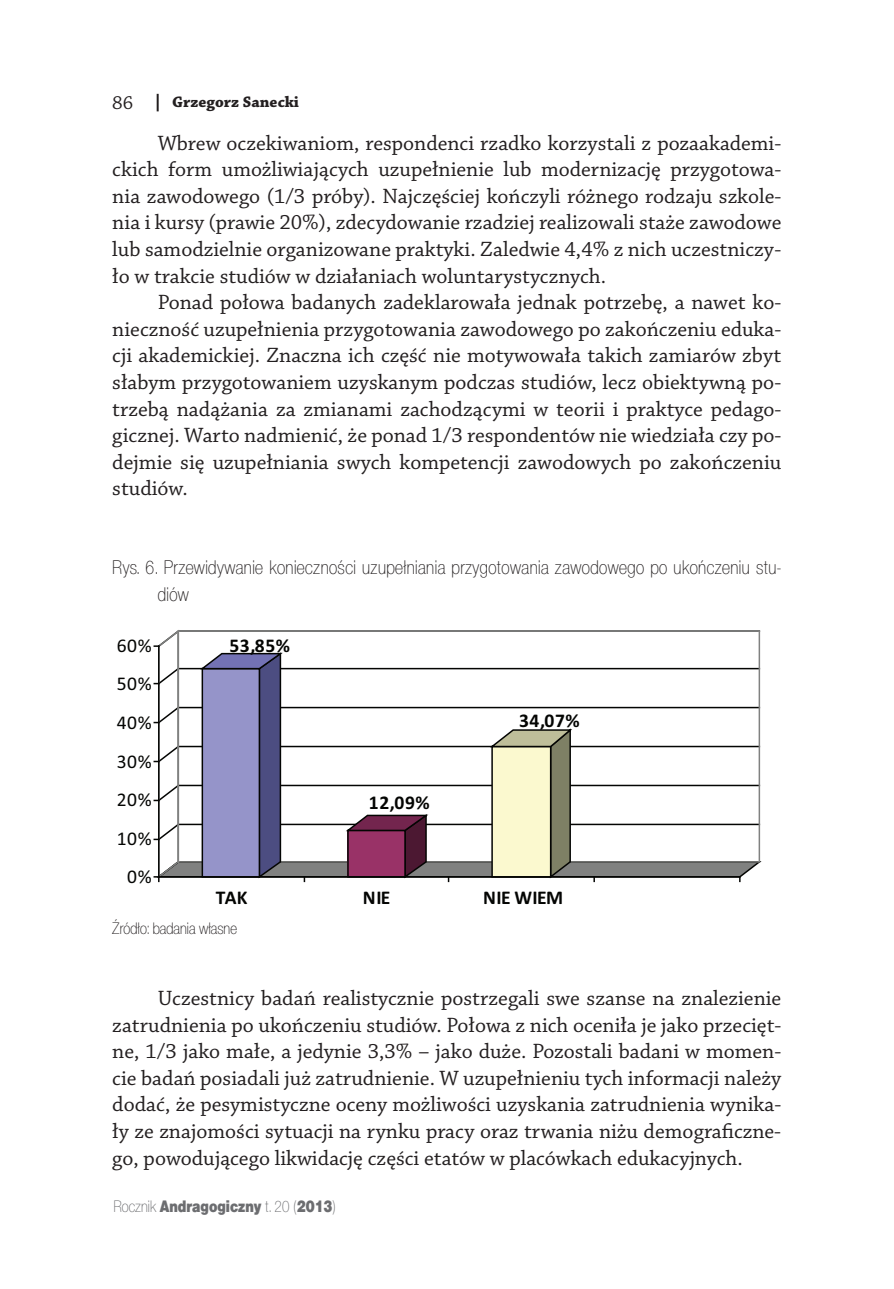
<style>
.page{position:relative;width:894px;height:1289px;background:#fff}
.page>*{position:absolute;margin:0;border:0;box-sizing:border-box;transform-origin:0 0}
.t1{font:21.8px/26.6px "Chaparral Pro";color:#231f20;text-align:justify}
.t2{font:20px "Chaparral Pro";color:#231f20}
.t3{font:700 19.4px "Calibri";letter-spacing:.03em;color:#040503}
.t4{font:19.4px "Calibri";letter-spacing:.03em;color:#040503}
.t5{font:19px/26.6px "Switzer Cnd EFN Thin";letter-spacing:.02em;color:#231f20}
.t6{font:16px "Switzer Cnd EFN Black";color:#6c6d70}
.t7{font:16px "Switzer Cnd EFN Thin";color:#231f20}
.t8{font:700 16px "Chaparral Pro";letter-spacing:.005em;color:#231f20}
.s1{font-family:"Switzer Cnd EFN Thin"}
</style>
<div class="page">
<svg style="left:157px;top:94px;width:2px;height:17px"></svg>
<svg style="left:154px;top:630px;width:607px;height:251px"></svg>
<p class="t2" style="left:112px;top:95px;width:22px">86</p>
<p class="t8" style="left:172px;top:96px;width:128px">Grzegorz Sanecki</p>
<p class="t1" style="left:112px;top:131px;width:671px;text-indent:45px">Wbrew oczekiwaniom, respondenci rzadko korzystali z pozaakademi&shy;ckich form umożliwiających uzupełnienie lub modernizację przygotowa&shy;nia zawodowego (1/3 próby). Najczęściej kończyli różnego rodzaju szkole&shy;nia i kursy (prawie 20%), zdecydowanie rzadziej realizowali staże zawodowe lub samodzielnie organizowane praktyki. Zaledwie 4,4% z nich uczestniczy&shy;ło w trakcie studiów w działaniach woluntarystycznych.</p>
<p class="t1" style="left:112px;top:291px;width:671px;text-indent:45px">Ponad połowa badanych zadeklarowała jednak potrzebę, a nawet ko&shy;nieczność uzupełnienia przygotowania zawodowego po zakończeniu eduka&shy;cji akademickiej. Znaczna ich część nie motywowała takich zamiarów zbyt słabym przygotowaniem uzyskanym podczas studiów, lecz obiektywną po&shy;trzebą nadążania za zmianami zachodzącymi w teorii i praktyce pedago&shy;gicznej. Warto nadmienić, że ponad 1/3 respondentów nie wiedziała czy po&shy;dejmie się uzupełniania swych kompetencji zawodowych po zakończeniu studiów.</p>
<p class="t5" style="left:158px;top:555px;width:625px;text-indent:-45px">Rys. 6. Przewidywanie konieczności uzupełniania przygotowania zawodowego po ukończeniu stu&shy;diów</p>
<p class="t3" style="left:229px;top:634px;width:62px">53,85%</p>
<p class="t4" style="left:117px;top:634px;width:36px">60%</p>
<p class="t4" style="left:117px;top:672px;width:36px">50%</p>
<p class="t4" style="left:117px;top:711px;width:36px">40%</p>
<p class="t4" style="left:117px;top:749px;width:36px">30%</p>
<p class="t4" style="left:117px;top:788px;width:36px">20%</p>
<p class="t4" style="left:117px;top:827px;width:36px">10%</p>
<p class="t4" style="left:127px;top:865px;width:26px">0%</p>
<p class="t3" style="left:369px;top:791px;width:62px">12,09%</p>
<p class="t3" style="left:519px;top:709px;width:62px">34,07%</p>
<p class="t3" style="left:216px;top:886px;width:33px">TAK</p>
<p class="t3" style="left:363px;top:886px;width:29px">NIE</p>
<p class="t3" style="left:483px;top:886px;width:82px">NIE WIEM</p>
<p class="t7" style="left:112px;top:922px;width:126px">Źródło: badania własne</p>
<p class="t1" style="left:112px;top:987px;width:671px;text-indent:45px">Uczestnicy badań realistycznie postrzegali swe szanse na znalezienie zatrudnienia po ukończeniu studiów. Połowa z nich oceniła je jako przecięt&shy;ne, 1/3 jako małe, a jedynie 3,3% – jako duże. Pozostali badani w momen&shy;cie badań posiadali już zatrudnienie. W uzupełnieniu tych informacji należy dodać, że pesymistyczne oceny możliwości uzyskania zatrudnienia wynika&shy;ły ze znajomości sytuacji na rynku pracy oraz trwania niżu demograficzne&shy;go, powodującego likwidację części etatów w placówkach edukacyjnych.</p>
<p class="t6" style="left:113px;top:1200px;width:224px"><span class="s1">Rocznik</span> Andragogiczny <span class="s1">t. 20 (</span>2013<span class="s1">)</span></p>
</div>
